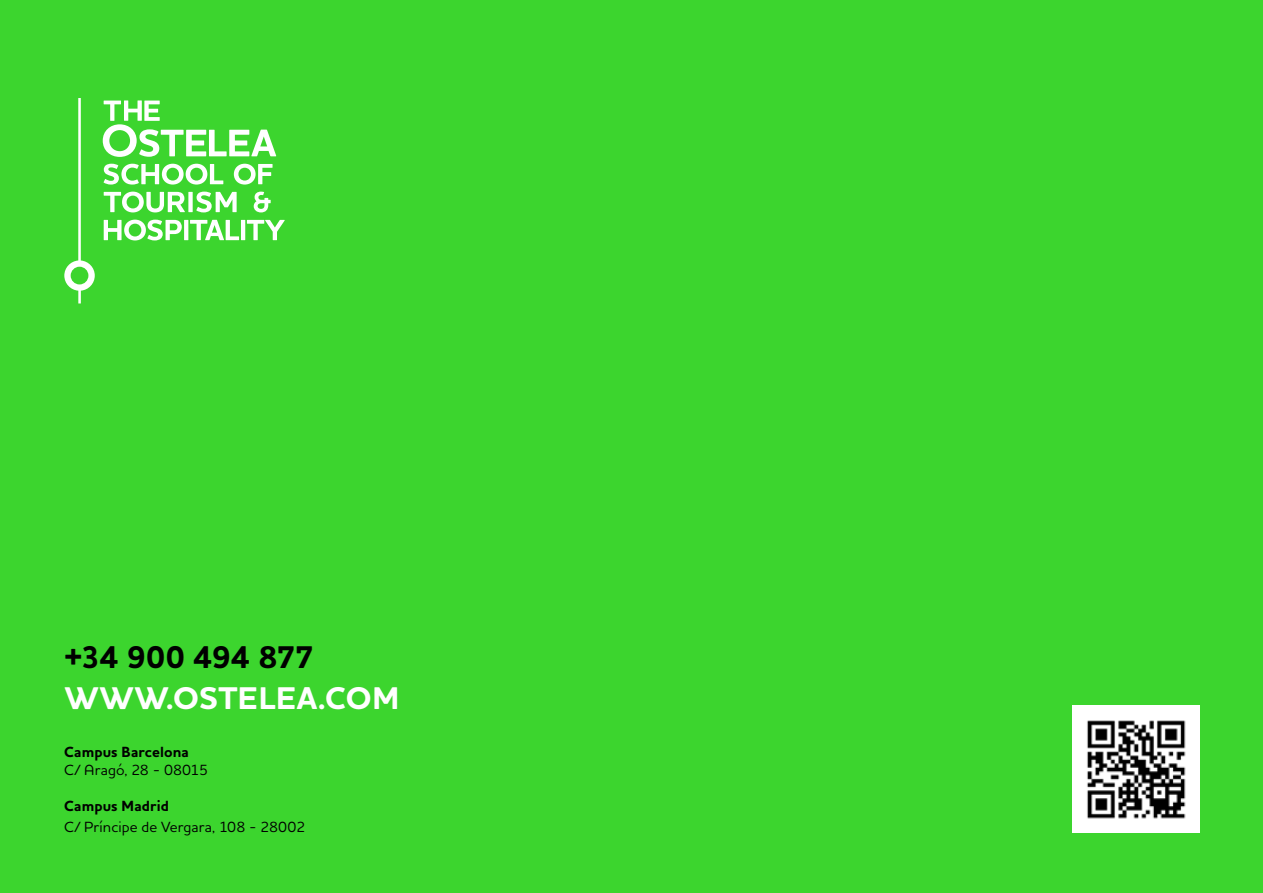
<style>
.page{position:relative;width:1263px;height:893px;background:#fff}
.page>*{position:absolute;margin:0;border:0;box-sizing:border-box;transform-origin:0 0}
.t1{font:700 31.95px "Houschka Pro";letter-spacing:.02em;color:#fff}
.t2{font:700 31.95px "Houschka Pro";letter-spacing:-.015em;color:#000}
.t3{font:500 15px "Houschka Pro";letter-spacing:.005em;color:#000}
.t4{font:700 15px "Houschka Pro";letter-spacing:.01em;color:#000}
</style>
<div class="page">
<div style="left:1px;top:0;width:1262px;height:892px;background:#3cd52e"></div>
<img style="left:1072px;top:705px;width:128px;height:128px">
<svg style="left:103px;top:100px;width:173px;height:57px"></svg>
<svg style="left:104px;top:164px;width:119px;height:21px"></svg>
<svg style="left:234px;top:164px;width:39px;height:21px"></svg>
<svg style="left:104px;top:192px;width:81px;height:20px"></svg>
<div style="left:188px;top:192px;width:5px;height:20px;background:#fff"></div>
<svg style="left:196px;top:192px;width:41px;height:20px"></svg>
<svg style="left:254px;top:192px;width:17px;height:20px"></svg>
<svg style="left:104px;top:220px;width:78px;height:20px"></svg>
<svg style="left:184px;top:220px;width:4px;height:20px"></svg>
<svg style="left:190px;top:220px;width:49px;height:20px"></svg>
<hr style="left:241px;top:220px;width:4px;height:20px;background:#fff">
<svg style="left:247px;top:220px;width:38px;height:20px"></svg>
<svg style="left:64px;top:98px;width:31px;height:205px"></svg>
<h1 class="t2" style="left:64px;top:636px;width:251px">+34 900 494 877</h1>
<h1 class="t1" style="left:65px;top:678px;width:336px">WWW.osteleA.com</h1>
<p class="t4" style="left:64px;top:742px;width:126px">Campus Barcelona</p>
<p class="t3" style="left:64px;top:760px;width:145px">C/ Aragó, 28 - 08015</p>
<p class="t4" style="left:64px;top:796px;width:106px">Campus Madrid</p>
<p class="t3" style="left:64px;top:817px;width:243px">C/ Príncipe de Vergara, 108 - 28002</p>
</div>
